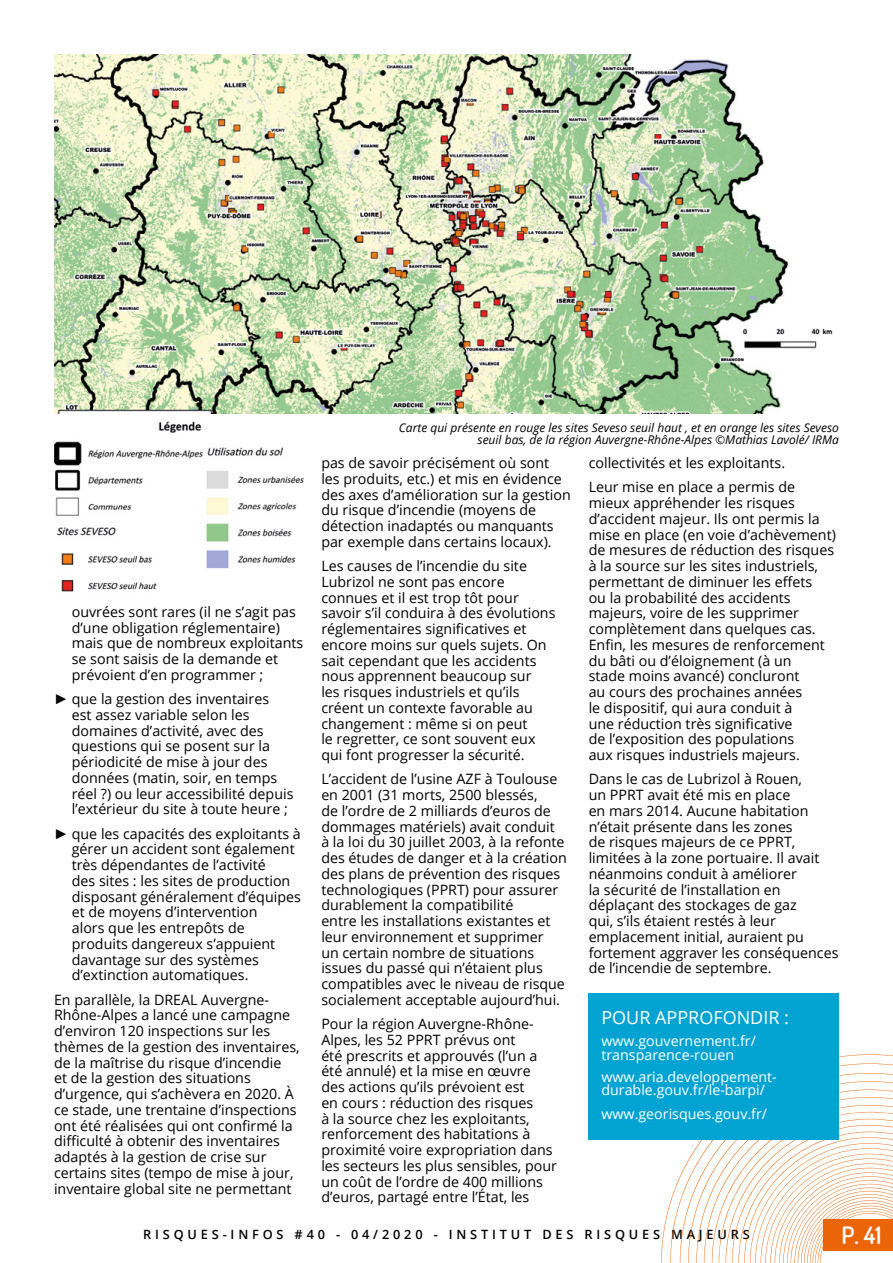
<style>
.page{position:relative;width:893px;height:1263px;background:#fff}
.page>*{position:absolute;margin:0;border:0;box-sizing:border-box;transform-origin:0 0}
.t1{font:600 24px "Dosis";color:#fff}
.Tableau_bleu{font:18px "Open Sans";color:#fff}
.Texte_courant{font:14.25px/15.8px "Open Sans";color:#000}
.Tableau_bleu-2{font:14.25px/13.5px "Open Sans";color:#fff}
.t2{font:600 12.75px "Open Sans";letter-spacing:.3em;color:#000}
.Légende{font:italic 12px/12px "Open Sans";color:#000;text-align:right}
.s1{font-family:"Arial";font-weight:700}
</style>
<div class="page">
<svg style="left:670px;top:1063px;width:223px;height:200px"></svg>
<div style="left:589px;top:993px;width:250px;height:52px;background:#00a3d2"></div>
<div style="left:589px;top:1018px;width:250px;height:62px;background:#00a3d2"></div>
<div style="left:589px;top:1054px;width:250px;height:61px;background:#00a3d2"></div>
<div style="left:589px;top:1091px;width:250px;height:49px;background:#00a3d2"></div>
<img style="left:55px;top:54px;width:778px;height:360px">
<img style="left:54px;top:421px;width:250px;height:171px">
<p class="Texte_courant" style="left:72px;top:603px;width:233px">ouvrées sont rares (il ne s’agit pas d’une obligation réglementaire) mais que de nombreux exploitants se sont saisis de la demande et prévoient d’en programmer ;</p>
<p class="Texte_courant" style="left:72px;top:691px;width:223px;text-indent:-18px"><span class="s1">►</span> que la gestion des inventaires<br>est assez variable selon les domaines d’activité, avec des questions qui se posent sur la périodicité de mise à jour des données (matin, soir, en temps réel ?) ou leur accessibilité depuis l’extérieur du site à toute heure ;</p>
<p class="Texte_courant" style="left:72px;top:825px;width:231px;text-indent:-18px"><span class="s1">►</span> que les capacités des exploitants à gérer un accident sont également très dépendantes de l’activité<br>des sites : les sites de production disposant généralement d’équipes et de moyens d’intervention<br>alors que les entrepôts de produits dangereux s’appuient davantage sur des systèmes d’extinction automatiques.</p>
<p class="Texte_courant" style="left:54px;top:991px;width:247px">En parallèle, la DREAL Auvergne-Rhône-Alpes a lancé une campagne d’environ 120 inspections sur les thèmes de la gestion des inventaires, de la maîtrise du risque d’incendie<br>et de la gestion des situations d’urgence, qui s’achèvera en 2020. À ce stade, une trentaine d’inspections ont été réalisées qui ont confirmé la difficulté à obtenir des inventaires adaptés à la gestion de crise sur certains sites (tempo de mise à jour, inventaire global site ne permettant</p>
<p class="Légende" style="left:399px;top:422px;width:441px">Carte qui présente en rouge les sites Seveso seuil haut , et en orange les sites Seveso seuil bas, de la région Auvergne-Rhône-Alpes ©Mathias Lavolé/ IRMa</p>
<p class="Texte_courant" style="left:321px;top:455px;width:251px">pas de savoir précisément où sont les produits, etc.) et mis en évidence des axes d’amélioration sur la gestion du risque d’incendie (moyens de détection inadaptés ou manquants par exemple dans certains locaux).</p>
<p class="Texte_courant" style="left:321px;top:558px;width:236px">Les causes de l’incendie du site<br>Lubrizol ne sont pas encore connues et il est trop tôt pour savoir s’il conduira à des évolutions réglementaires significatives et encore moins sur quels sujets. On sait cependant que les accidents nous apprennent beaucoup sur<br>les risques industriels et qu’ils créent un contexte favorable au changement : même si on peut<br>le regretter, ce sont souvent eux qui font progresser la sécurité.</p>
<p class="Texte_courant" style="left:321px;top:771px;width:247px">L’accident de l’usine AZF à Toulouse en 2001 (31 morts, 2500 blessés,<br>de l’ordre de 2 milliards d’euros de dommages matériels) avait conduit<br>à la loi du 30 juillet 2003, à la refonte des études de danger et à la création des plans de prévention des risques technologiques (PPRT) pour assurer durablement la compatibilité<br>entre les installations existantes et leur environnement et supprimer<br>un certain nombre de situations issues du passé qui n’étaient plus compatibles avec le niveau de risque socialement acceptable aujourd’hui.</p>
<p class="Texte_courant" style="left:321px;top:1016px;width:237px">Pour la région Auvergne-Rhône-Alpes, les 52 PPRT prévus ont<br>été prescrits et approuvés (l’un a été annulé) et la mise en œuvre des actions qu’ils prévoient est<br>en cours : réduction des risques<br>à la source chez les exploitants, renforcement des habitations à proximité voire expropriation dans les secteurs les plus sensibles, pour un coût de l’ordre de 400 millions d’euros, partagé entre l’État, les</p>
<p class="Texte_courant" style="left:589px;top:455px;width:198px">collectivités et les exploitants.</p>
<p class="Texte_courant" style="left:589px;top:479px;width:249px">Leur mise en place a permis de mieux appréhender les risques d’accident majeur. Ils ont permis la mise en place (en voie d’achèvement) de mesures de réduction des risques à la source sur les sites industriels, permettant de diminuer les effets<br>ou la probabilité des accidents majeurs, voire de les supprimer complètement dans quelques cas.<br>Enfin, les mesures de renforcement du bâti ou d’éloignement (à un<br>stade moins avancé) concluront<br>au cours des prochaines années<br>le dispositif, qui aura conduit à<br>une réduction très significative<br>de l’exposition des populations<br>aux risques industriels majeurs.</p>
<p class="Texte_courant" style="left:589px;top:771px;width:251px">Dans le cas de Lubrizol à Rouen,<br>un PPRT avait été mis en place<br>en mars 2014. Aucune habitation n’était présente dans les zones<br>de risques majeurs de ce PPRT, limitées à la zone portuaire. Il avait néanmoins conduit à améliorer<br>la sécurité de l’installation en déplaçant des stockages de gaz<br>qui, s’ils étaient restés à leur emplacement initial, auraient pu fortement aggraver les conséquences de l’incendie de septembre.</p>
<p class="Tableau_bleu" style="left:601px;top:1005px;width:189px">POUR APPROFONDIR :</p>
<p class="Tableau_bleu-2" style="left:601px;top:1034px;width:156px">www.gouvernement.fr/ transparence-rouen</p>
<p class="Tableau_bleu-2" style="left:601px;top:1069px;width:177px">www.aria.developpement&shy;durable.gouv.fr/le-barpi/</p>
<p class="Tableau_bleu-2" style="left:601px;top:1107px;width:167px">www.georisques.gouv.fr/</p>
<p class="t2" style="left:143px;top:1226px;width:608px">RISQUES-INFOS #40 - 04/2020 - INSTITUT DES RISQUES MAJEURS</p>
<h1 class="t1" style="left:841px;top:1220px;width:42px">P. 41</h1>
</div>
